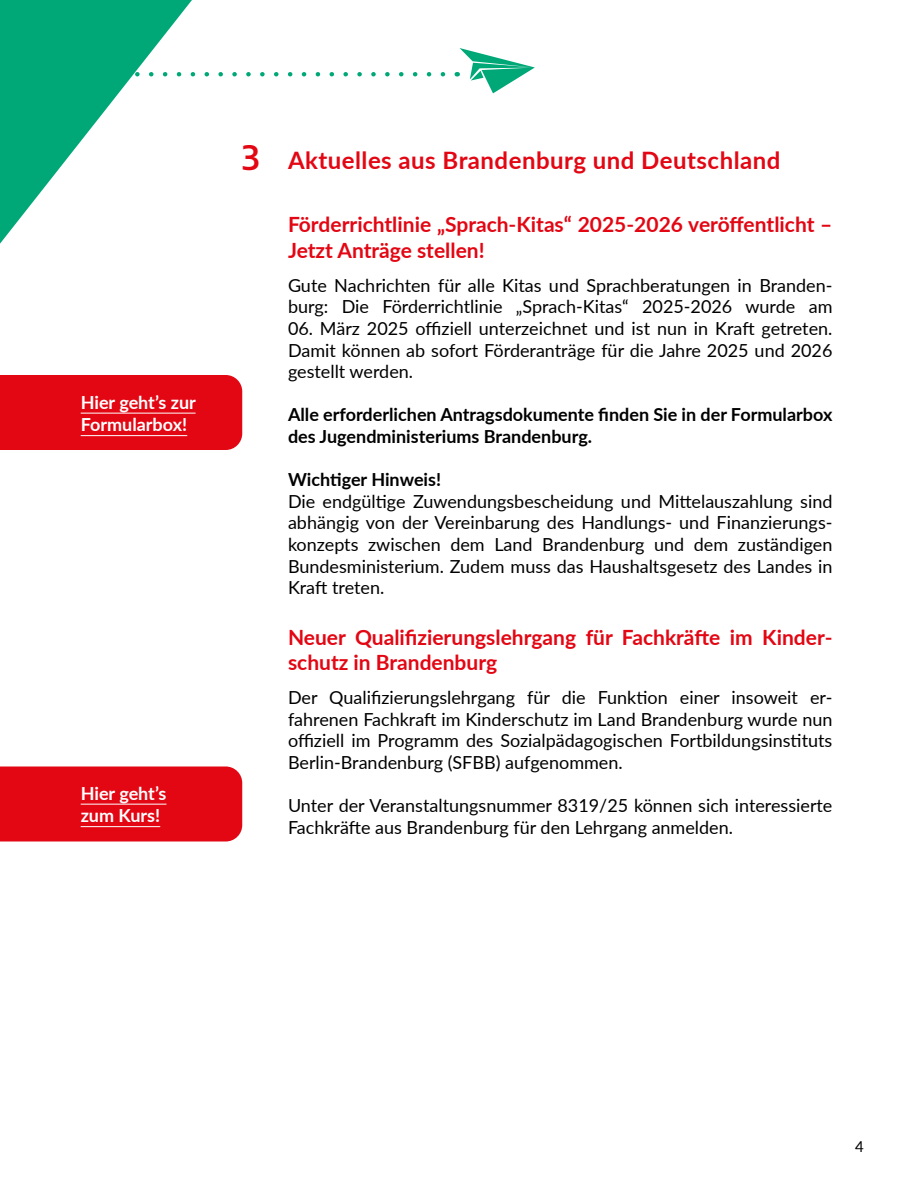
<style>
.page{position:relative;width:918px;height:1188px;background:#fff}
.page>*{position:absolute;margin:0;border:0;box-sizing:border-box;transform-origin:0 0}
.t1{font:600 33px "Encode Sans";color:#e30613}
.t2{font:700 24px "Lato";letter-spacing:.02em;color:#e30613}
.t3{font:700 21px/25.2px "Lato";color:#e30613}
.t4{font:18px/21.6px "Lato";color:#000;text-align:justify}
.t5{font:700 18px/21.6px "Lato";color:#000}
.t6{font:700 18px/22.5px "Lato";color:#fff}
.t7{font:15px "Lato";color:#000}
</style>
<div class="page">
<svg style="left:192px;top:72px;width:251px;height:4px"></svg>
<svg style="left:457px;top:48px;width:78px;height:45px"></svg>
<svg style="left:0;top:0;width:192px;height:244px"></svg>
<div style="left:0;top:375px;width:242px;height:75px;background:#e30613"></div>
<div style="left:0;top:766px;width:242px;height:75px;background:#e30613"></div>
<hr style="left:81px;top:413px;width:115px;height:1px;background:#fff">
<hr style="left:81px;top:435px;width:106px;height:1px;background:#fff">
<hr style="left:81px;top:804px;width:85px;height:1px;background:#fff">
<hr style="left:81px;top:826px;width:79px;height:1px;background:#fff">
<p class="t6" style="left:81px;top:390px;width:117px">Hier geht’s zur<br>Formularbox!</p>
<p class="t6" style="left:81px;top:781px;width:87px">Hier geht’s zum Kurs!</p>
<h1 class="t1" style="left:242px;top:134px;width:19px">3</h1>
<h2 class="t2" style="left:288px;top:143px;width:494px">Aktuelles aus Brandenburg und Deutschland</h2>
<p class="t3" style="left:288px;top:211px;width:546px">Förderrichtlinie „Sprach-Kitas“ 2025-2026 veröffentlicht –<br>Jetzt Anträge stellen!</p>
<p class="t4" style="left:288px;top:274px;width:546px">Gute Nachrichten für alle Kitas und Sprachberatungen in Branden&shy;burg: Die Förderrichtlinie „Sprach-Kitas“ 2025-2026 wurde am</p>
<p class="t4" style="left:288px;top:317px;width:546px">06. März 2025 offiziell unterzeichnet und ist nun in Kraft getreten.<br>Damit können ab sofort Förderanträge für die Jahre 2025 und 2026 gestellt werden.</p>
<p class="t5" style="left:288px;top:403px;width:546px">Alle erforderlichen Antragsdokumente finden Sie in der Formularbox des Jugendministeriums Brandenburg.</p>
<p class="t5" style="left:288px;top:468px;width:155px">Wichtiger Hinweis!</p>
<p class="t4" style="left:288px;top:490px;width:546px">Die endgültige Zuwendungsbescheidung und Mittelauszahlung sind abhängig von der Vereinbarung des Handlungs- und Finanzierungs&shy;konzepts zwischen dem Land Brandenburg und dem zuständigen Bundesministerium. Zudem muss das Haushaltsgesetz des Landes in Kraft treten.</p>
<p class="t3" style="left:288px;top:623px;width:546px">Neuer Qualifizierungslehrgang für Fachkräfte im Kinder&shy;schutz in Brandenburg</p>
<p class="t4" style="left:288px;top:686px;width:546px">Der Qualifizierungslehrgang für die Funktion einer insoweit er&shy;fahrenen Fachkraft im Kinderschutz im Land Brandenburg wurde nun offiziell im Programm des Sozialpädagogischen Fortbildungsinstituts Berlin-Brandenburg (SFBB) aufgenommen.</p>
<p class="t4" style="left:288px;top:794px;width:546px">Unter der Veranstaltungsnummer 8319/25 können sich interessierte<br>Fachkräfte aus Brandenburg für den Lehrgang anmelden.</p>
<p class="t7" style="left:855px;top:1136px;width:10px">4</p>
</div>
